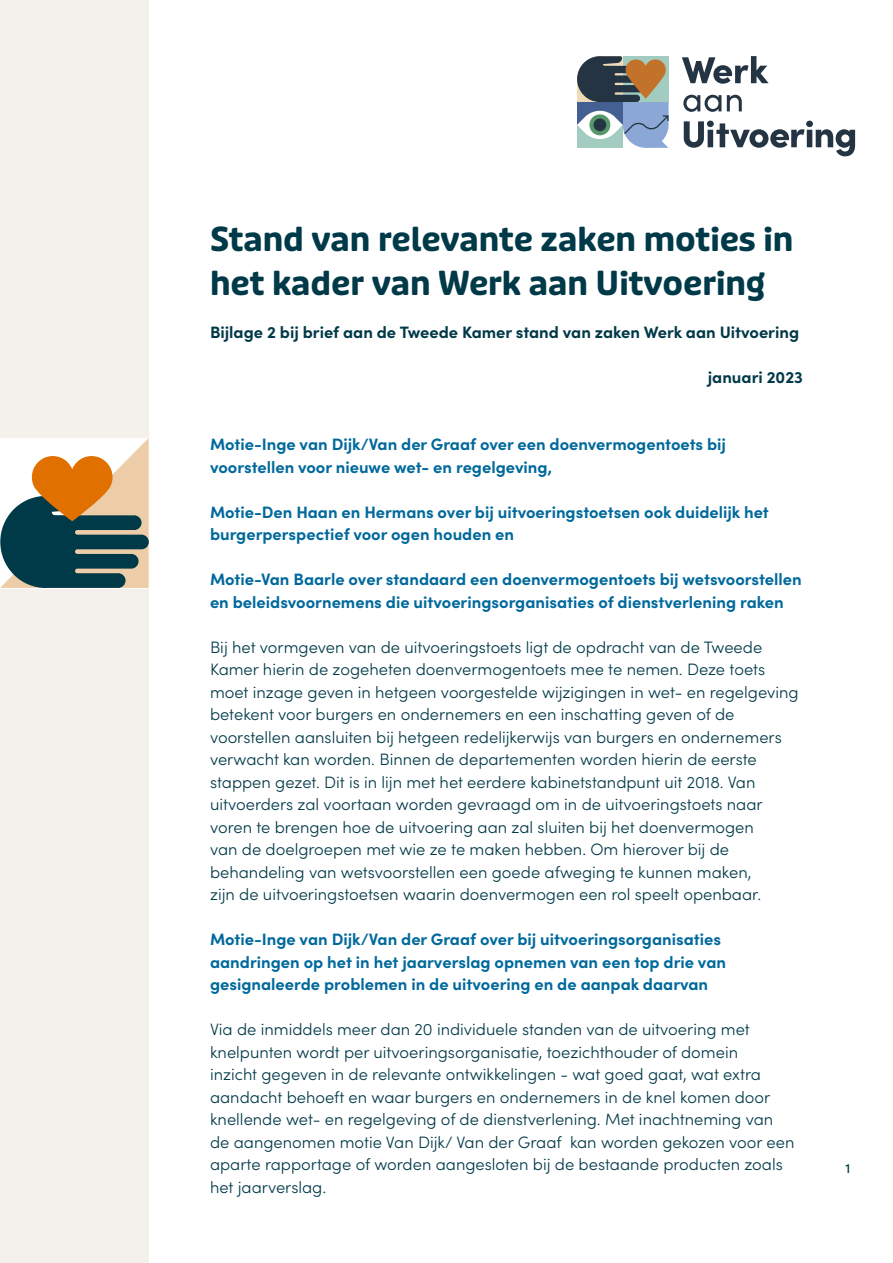
<style>
.page{position:relative;width:893px;height:1263px;background:#fff}
.page>*{position:absolute;margin:0;border:0;box-sizing:border-box;transform-origin:0 0}
.t1{font:700 33px/43.2px "Puffin Display Soft";color:#003948}
.t2{font:300 16.5px/22.5px "Sofia Pro";color:#003948}
.t3{font:700 16.5px/22.5px "Sofia Pro";color:#00699c}
.t4{font:700 16.5px "Sofia Pro";color:#003948}
.t5{font:500 13.5px "Sofia Pro";color:#003948}
</style>
<div class="page">
<div style="left:0;top:0;width:149px;height:1263px;background:#f4f1ec"></div>
<svg style="left:0;top:438px;width:149px;height:150px;background:#8e8c79"></svg>
<svg style="left:682px;top:56px;width:87px;height:28px"></svg>
<svg style="left:684px;top:121px;width:171px;height:35px"></svg>
<svg style="left:683px;top:95px;width:38px;height:17px"></svg>
<svg style="left:727px;top:95px;width:15px;height:16px"></svg>
<svg style="left:577px;top:56px;width:92px;height:92px;background:#818c91"></svg>
<h1 class="t1" style="left:210px;top:219px;width:585px">Stand van relevante zaken moties in het kader van Werk aan Uitvoering</h1>
<p class="t4" style="left:210px;top:319px;width:591px">Bijlage 2 bij brief aan de Tweede Kamer stand van zaken Werk aan Uitvoering</p>
<p class="t4" style="left:708px;top:364px;width:97px">januari 2023</p>
<p class="t3" style="left:210px;top:432px;width:518px">Motie-Inge van Dijk/Van der Graaf over een doenvermogentoets bij voorstellen voor nieuwe wet- en regelgeving,</p>
<p class="t3" style="left:210px;top:499px;width:560px">Motie-Den Haan en Hermans over bij uitvoeringstoetsen ook duidelijk het burgerperspectief voor ogen houden en</p>
<p class="t3" style="left:210px;top:567px;width:593px">Motie-Van Baarle over standaard een doenvermogentoets bij wetsvoorstellen en beleidsvoornemens die uitvoeringsorganisaties of dienstverlening raken</p>
<p class="t2" style="left:210px;top:635px;width:590px">Bij het vormgeven van de uitvoeringstoets ligt de opdracht van de Tweede Kamer hierin de zogeheten doenvermogentoets mee te nemen. Deze toets moet inzage geven in hetgeen voorgestelde wijzigingen in wet- en regelgeving betekent voor burgers en ondernemers en een inschatting geven of de voorstellen aansluiten bij hetgeen redelijkerwijs van burgers en ondernemers verwacht kan worden. Binnen de departementen worden hierin de eerste stappen gezet. Dit is in lijn met het eerdere kabinetstandpunt uit 2018. Van uitvoerders zal voortaan worden gevraagd om in de uitvoeringstoets naar voren te brengen hoe de uitvoering aan zal sluiten bij het doenvermogen<br>van de doelgroepen met wie ze te maken hebben. Om hierover bij de behandeling van wetsvoorstellen een goede afweging te kunnen maken,<br>zijn de uitvoeringstoetsen waarin doenvermogen een rol speelt openbaar.</p>
<p class="t3" style="left:210px;top:927px;width:518px">Motie-Inge van Dijk/Van der Graaf over bij uitvoeringsorganisaties aandringen op het in het jaarverslag opnemen van een top drie van gesignaleerde problemen in de uitvoering en de aanpak daarvan</p>
<p class="t2" style="left:210px;top:1017px;width:586px">Via de inmiddels meer dan 20 individuele standen van de uitvoering met knelpunten wordt per uitvoeringsorganisatie, toezichthouder of domein<br>inzicht gegeven in de relevante ontwikkelingen - wat goed gaat, wat extra aandacht behoeft en waar burgers en ondernemers in de knel komen door knellende wet- en regelgeving of de dienstverlening. Met inachtneming van de aangenomen motie Van Dijk/ Van der Graaf kan worden gekozen voor een aparte rapportage of worden aangesloten bij de bestaande producten zoals het jaarverslag.</p>
<p class="t5" style="left:845px;top:1158px;width:6px">1</p>
</div>
